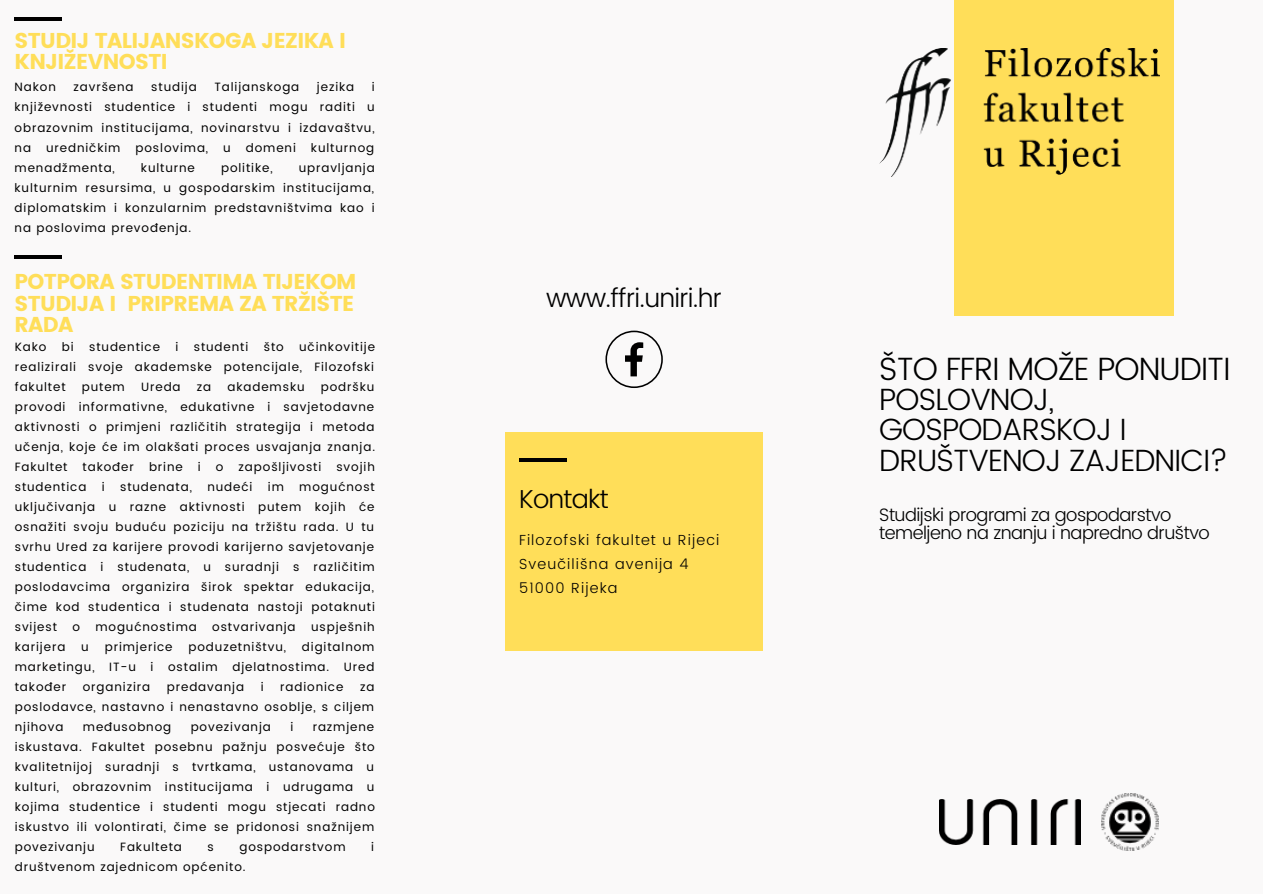
<style>
.page{position:relative;width:1263px;height:894px;background:#fff}
.page>*{position:absolute;margin:0;border:0;box-sizing:border-box;transform-origin:0 0}
.t1{font:300 32.25px "Poppins";letter-spacing:-.03em;color:#000}
.t2{font:300 30.75px/30.3px "Poppins";letter-spacing:-.03em;color:#000}
.t3{font:300 25.95px "Poppins";letter-spacing:-.03em;color:#000}
.t4{font:21.45px/21.3px "Poppins";letter-spacing:-.03em;color:#ffde59}
.t5{font:300 18px/18px "Poppins";letter-spacing:-.03em;color:#000}
.t6{font:300 14.55px/24px "Poppins";letter-spacing:.075em;color:#000}
.t7{font:12px/20px "Poppins";letter-spacing:.075em;color:#000;text-align:justify}
</style>
<div class="page">
<div style="left:0;top:0;width:1263px;height:893px;background:#faf9f9"></div>
<div style="left:954px;top:0;width:219px;height:315px;background:#ffde59"></div>
<div style="left:505px;top:432px;width:258px;height:219px;background:#ffde59"></div>
<hr style="left:519px;top:458px;width:47px;height:3px;background:#000">
<img style="left:879px;top:48px;width:280px;height:128px">
<img style="left:940px;top:799px;width:140px;height:45px">
<img style="left:1101px;top:793px;width:58px;height:57px">
<svg style="left:605px;top:330px;width:58px;height:58px"></svg>
<hr style="left:15px;top:18px;width:47px;height:3px;background:#000">
<hr style="left:15px;top:256px;width:47px;height:3px;background:#000">
<h3 class="t4" style="left:15px;top:30px;width:333px">STUDIJ TALIJANSKOGA JEZIKA I<br>KNJIŽEVNOSTI</h3>
<p class="t7" style="left:15px;top:77px;width:43px">Nakon</p>
<p class="t7" style="left:74px;top:77px;width:62px">završena</p>
<p class="t7" style="left:151px;top:77px;width:47px">studija</p>
<p class="t7" style="left:214px;top:77px;width:86px">Talijanskoga</p>
<p class="t7" style="left:317px;top:77px;width:39px">jezika</p>
<p class="t7" style="left:15px;top:77px;width:362px;text-indent:357px">i književnosti studentice i studenti mogu raditi u obrazovnim institucijama, novinarstvu i izdavaštvu, na</p>
<p class="t7" style="left:46px;top:137px;width:76px">uredničkim</p>
<p class="t7" style="left:136px;top:137px;width:74px">poslovima,</p>
<p class="t7" style="left:223px;top:137px;width:9px">u</p>
<p class="t7" style="left:246px;top:137px;width:52px">domeni</p>
<p class="t7" style="left:311px;top:137px;width:65px">kulturnog</p>
<p class="t7" style="left:15px;top:157px;width:102px">menadžmenta,</p>
<p class="t7" style="left:141px;top:157px;width:56px">kulturne</p>
<p class="t7" style="left:221px;top:157px;width:53px">politike,</p>
<p class="t7" style="left:15px;top:157px;width:362px;text-indent:284px">upravljanja kulturnim resursima, u gospodarskim institucijama, diplomatskim i konzularnim predstavništvima kao i na poslovima prevođenja.</p>
<h3 class="t4" style="left:15px;top:271px;width:343px;text-align:justify">POTPORA STUDENTIMA TIJEKOM STUDIJA I PRIPREMA ZA TRŽIŠTE RADA</h3>
<p class="t7" style="left:15px;top:336px;width:33px">Kako</p>
<p class="t7" style="left:62px;top:336px;width:13px">bi</p>
<p class="t7" style="left:89px;top:336px;width:72px">studentice</p>
<p class="t7" style="left:175px;top:336px;width:4px">i</p>
<p class="t7" style="left:194px;top:336px;width:56px">studenti</p>
<p class="t7" style="left:264px;top:336px;width:21px">što</p>
<p class="t7" style="left:15px;top:336px;width:362px;text-indent:284px">učinkovitije realizirali svoje akademske potencijale, Filozofski fakultet</p>
<p class="t7" style="left:15px;top:376px;width:362px;text-indent:306px">podršku provodi informativne, edukativne i savjetodavne aktivnosti o primjeni različitih strategija i metoda učenja, koje će im olakšati proces usvajanja znanja.<br>Fakultet</p>
<p class="t7" style="left:82px;top:376px;width:45px">putem</p>
<p class="t7" style="left:141px;top:376px;width:41px">Ureda</p>
<p class="t7" style="left:197px;top:376px;width:16px">za</p>
<p class="t7" style="left:227px;top:376px;width:79px">akademsku</p>
<p class="t7" style="left:83px;top:456px;width:53px">također</p>
<p class="t7" style="left:149px;top:456px;width:35px">brine</p>
<p class="t7" style="left:198px;top:456px;width:4px">i</p>
<p class="t7" style="left:216px;top:456px;width:9px">o</p>
<p class="t7" style="left:239px;top:456px;width:84px">zapošljivosti</p>
<p class="t7" style="left:336px;top:456px;width:40px">svojih</p>
<p class="t7" style="left:15px;top:476px;width:73px">studentica</p>
<p class="t7" style="left:102px;top:476px;width:4px">i</p>
<p class="t7" style="left:120px;top:476px;width:73px">studenata,</p>
<p class="t7" style="left:207px;top:476px;width:47px">nudeći</p>
<p class="t7" style="left:268px;top:476px;width:18px">im</p>
<p class="t7" style="left:15px;top:476px;width:362px;text-indent:284px">mogućnost uključivanja u razne aktivnosti putem kojih će osnažiti svoju buduću poziciju na tržištu rada. U tu svrhu Ured za karijere provodi karijerno savjetovanje studentica i studenata, u suradnji s različitim poslodavcima organizira širok spektar edukacija, čime kod studentica i studenata nastoji potaknuti svijest</p>
<p class="t7" style="left:72px;top:616px;width:9px">o</p>
<p class="t7" style="left:95px;top:616px;width:103px">mogućnostima</p>
<p class="t7" style="left:212px;top:616px;width:85px">ostvarivanja</p>
<p class="t7" style="left:311px;top:616px;width:65px">uspješnih</p>
<p class="t7" style="left:15px;top:636px;width:361px;text-indent:287px">digitalnom marketingu, IT-u i ostalim djelatnostima. Ured također</p>
<p class="t7" style="left:15px;top:636px;width:52px">karijera</p>
<p class="t7" style="left:81px;top:636px;width:9px">u</p>
<p class="t7" style="left:105px;top:636px;width:69px">primjerice</p>
<p class="t7" style="left:189px;top:636px;width:99px">poduzetništvu,</p>
<p class="t7" style="left:83px;top:676px;width:69px">organizira</p>
<p class="t7" style="left:167px;top:676px;width:79px">predavanja</p>
<p class="t7" style="left:261px;top:676px;width:4px">i</p>
<p class="t7" style="left:280px;top:676px;width:65px">radionice</p>
<p class="t7" style="left:15px;top:676px;width:361px;text-indent:345px">za poslodavce, nastavno i nenastavno osoblje, s ciljem njihova</p>
<p class="t7" style="left:15px;top:716px;width:362px;text-indent:298px">razmjene iskustava. Fakultet posebnu pažnju posvećuje što kvalitetnijoj suradnji s tvrtkama, ustanovama u kulturi, obrazovnim institucijama i udrugama u kojima studentice i studenti mogu stjecati radno iskustvo ili volontirati, čime se pridonosi snažnijem povezivanju</p>
<p class="t7" style="left:83px;top:716px;width:90px">međusobnog</p>
<p class="t7" style="left:191px;top:716px;width:82px">povezivanja</p>
<p class="t7" style="left:290px;top:716px;width:4px">i</p>
<p class="t7" style="left:120px;top:836px;width:63px">Fakulteta</p>
<p class="t7" style="left:208px;top:836px;width:8px">s</p>
<p class="t7" style="left:240px;top:836px;width:108px">gospodarstvom</p>
<p class="t7" style="left:371px;top:836px;width:4px">i</p>
<p class="t7" style="left:15px;top:856px;width:232px">društvenom zajednicom općenito.</p>
<h3 class="t3" style="left:546px;top:283px;width:177px">www.ffri.uniri.hr</h3>
<h3 class="t3" style="left:519px;top:483px;width:91px">Kontakt</h3>
<p class="t6" style="left:519px;top:527px;width:202px">Filozofski fakultet u Rijeci<br>Sveučilišna avenija 4<br>51000 Rijeka</p>
<h1 class="t1" style="left:879px;top:349px;width:353px">ŠTO FFRI MOŽE PONUDITI</h1>
<h2 class="t2" style="left:879px;top:384px;width:351px">POSLOVNOJ,<br>GOSPODARSKOJ I<br>DRUŠTVENOJ ZAJEDNICI?</h2>
<h3 class="t5" style="left:879px;top:505px;width:332px">Studijski programi za gospodarstvo temeljeno na znanju i napredno društvo</h3>
</div>
